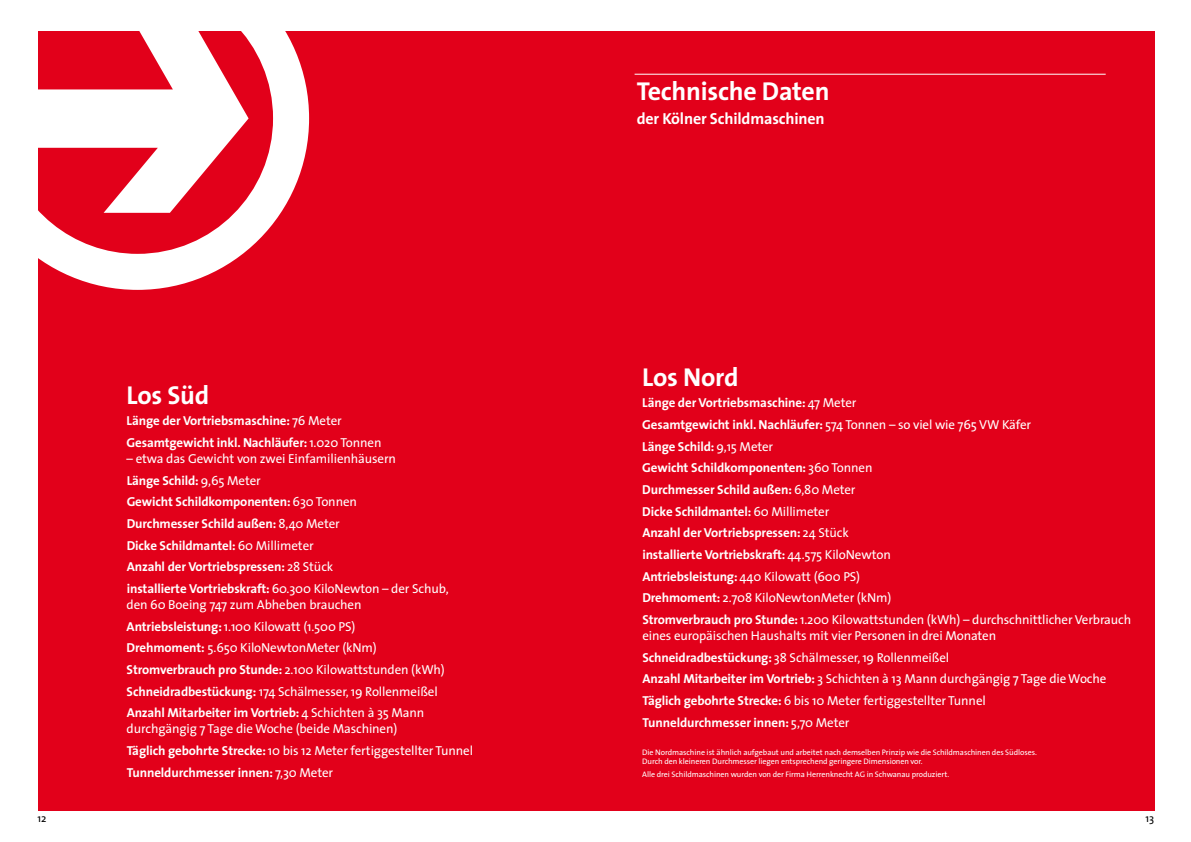
<style>
.page{position:relative;width:1191px;height:842px;background:#fff}
.page>*{position:absolute;margin:0;border:0;box-sizing:border-box;transform-origin:0 0}
.t1{font:700 26px "The Sans";letter-spacing:-.01em;color:#fff}
.t2{font:700 16px "The Sans";letter-spacing:-.01em;color:#fff}
.t3{font:700 13px/21.7px "The Sans";letter-spacing:-.01em;color:#fff}
.t4{font:13px/21.7px "The Sans";letter-spacing:-.01em;color:#fff}
.t5{font:11px "The Sans";color:#000}
.t6{font:8px/9.5px "The Sans";letter-spacing:-.01em;color:#fff}
.s1{font-weight:400}
.s2{font-weight:700}
</style>
<div class="page">
<div style="left:38px;top:31px;width:1116px;height:780px;background:#e2001a"></div>
<svg style="left:38px;top:31px;width:271px;height:259px"></svg>
<hr style="left:634px;top:74px;width:471px;height:1px;background:#fff">
<h1 class="t1" style="left:127px;top:373px;width:84px">Los Süd</h1>
<p class="t3" style="left:127px;top:410px;width:256px">Länge der Vortriebsmaschine: <span class="s1">76 Meter<br></span>Gesamtgewicht inkl. Nachläufer: <span class="s1">1.020 Tonnen</span></p>
<p class="t3" style="left:127px;top:447px;width:323px"><span class="s1">– etwa das Gewicht von zwei Einfamilienhäusern<br></span>Länge Schild: <span class="s1">9,65 Meter<br></span>Gewicht Schildkomponenten: <span class="s1">630 Tonnen<br></span>Durchmesser Schild außen: <span class="s1">8,40 Meter<br></span>Dicke Schildmantel: <span class="s1">60 Millimeter<br></span>Anzahl der Vortriebspressen: <span class="s1">28 Stück<br></span>installierte Vortriebskraft: <span class="s1">60.300 KiloNewton – der Schub,</span></p>
<p class="t4" style="left:127px;top:593px;width:320px">den 60 Boeing 747 zum Abheben brauchen <span class="s2">Antriebsleistung:</span> 1.100 Kilowatt (1.500 PS)<br><span class="s2">Drehmoment:</span> 5.650 KiloNewtonMeter (kNm)<br><span class="s2">Stromverbrauch pro Stunde:</span> 2.100 Kilowattstunden (kWh)<br><span class="s2">Schneidradbestückung:</span> 174 Schälmesser, 19 Rollenmeißel <span class="s2">Anzahl Mitarbeiter im Vortrieb:</span> 4 Schichten à 35 Mann</p>
<p class="t4" style="left:127px;top:718px;width:348px">durchgängig 7 Tage die Woche (beide Maschinen)<br><span class="s2">Täglich gebohrte Strecke:</span> 10 bis 12 Meter fertiggestellter Tunnel<br><span class="s2">Tunneldurchmesser innen:</span> 7,30 Meter</p>
<h1 class="t1" style="left:637px;top:70px;width:194px">Technische Daten</h1>
<p class="t2" style="left:637px;top:105px;width:189px">der Kölner Schildmaschinen</p>
<h1 class="t1" style="left:642px;top:355px;width:98px">Los Nord</h1>
<p class="t3" style="left:642px;top:392px;width:318px">Länge der Vortriebsmaschine: <span class="s1">47 Meter<br></span>Gesamtgewicht inkl. Nachläufer: <span class="s1">574 Tonnen – so viel wie 765</span></p>
<p class="t4" style="left:979px;top:413px;width:53px">VW Käfer</p>
<p class="t3" style="left:642px;top:435px;width:490px">Länge Schild: <span class="s1">9,15 Meter<br></span>Gewicht Schildkomponenten: <span class="s1">360 Tonnen<br></span>Durchmesser Schild außen: <span class="s1">6,80 Meter<br></span>Dicke Schildmantel: <span class="s1">60 Millimeter<br></span>Anzahl der Vortriebspressen: <span class="s1">24 Stück<br></span>installierte Vortriebskraft: <span class="s1">44.575 KiloNewton<br></span>Antriebsleistung: <span class="s1">440 Kilowatt (600 PS)<br></span>Drehmoment: <span class="s1">2.708 KiloNewtonMeter (kNm)<br></span>Stromverbrauch pro Stunde: <span class="s1">1.200 Kilowattstunden (kWh) – durchschnittlicher Verbrauch</span></p>
<p class="t4" style="left:642px;top:624px;width:465px">eines europäischen Haushalts mit vier Personen in drei Monaten <span class="s2">Schneidradbestückung:</span> 38 Schälmesser, 19 Rollenmeißel<br><span class="s2">Anzahl Mitarbeiter im Vortrieb:</span> 3 Schichten à 13 Mann durchgängig 7 Tage die Woche <span class="s2">Täglich gebohrte Strecke:</span> 6 bis 10 Meter fertiggestellter Tunnel<br><span class="s2">Tunneldurchmesser innen:</span> 5,70 Meter</p>
<p class="t6" style="left:642px;top:747px;width:396px">Die Nordmaschine ist ähnlich aufgebaut und arbeitet nach demselben Prinzip wie die Schildmaschinen des Südloses.<br>Durch den kleineren Durchmesser liegen entsprechend geringere Dimensionen vor.</p>
<p class="t6" style="left:642px;top:770px;width:308px">Alle drei Schildmaschinen wurden von der Firma Herrenknecht AG in Schwanau produziert.</p>
<p class="t5" style="left:38px;top:809px;width:8px">12</p>
<p class="t5" style="left:1145px;top:809px;width:8px">13</p>
</div>
